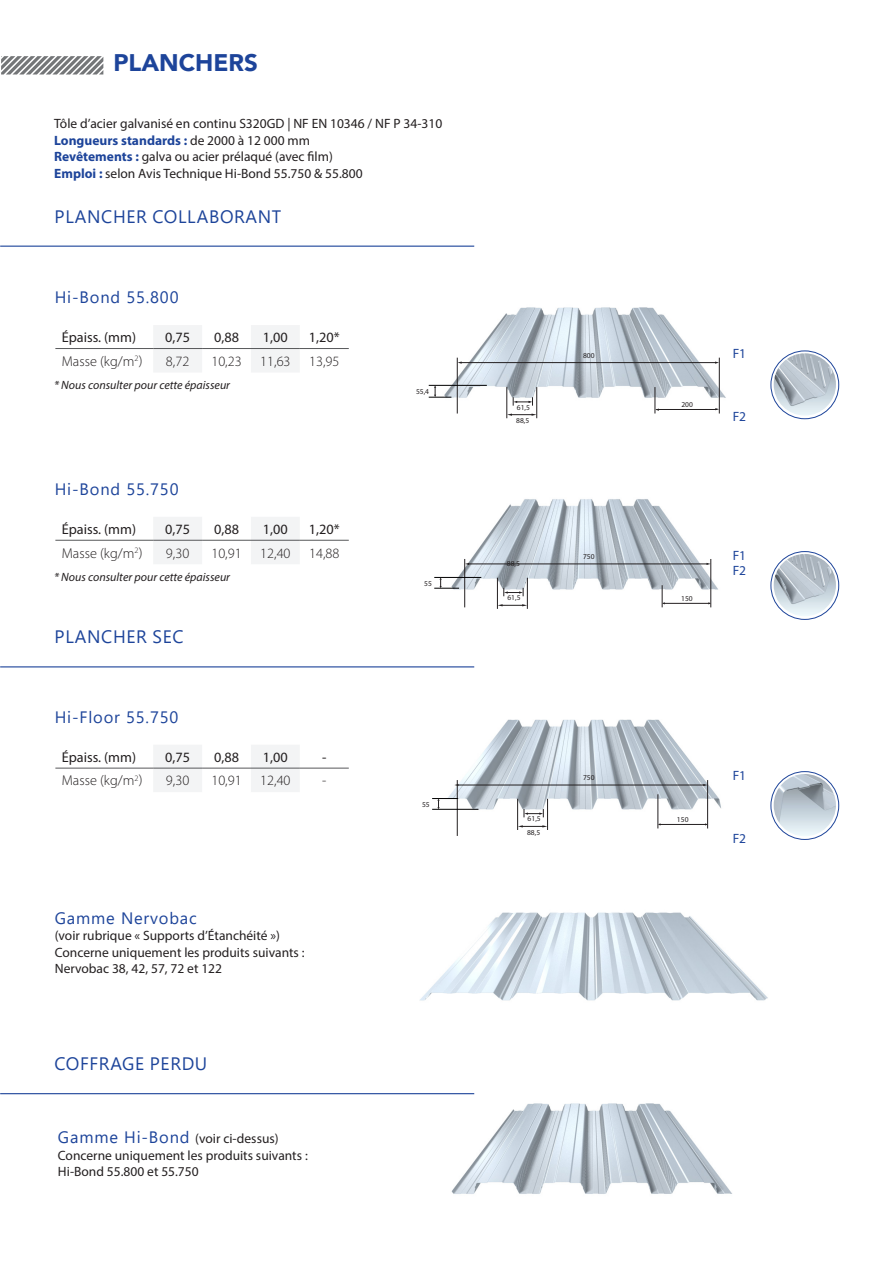
<style>
.page{position:relative;width:893px;height:1263px;background:#fff}
.page>*{position:absolute;margin:0;border:0;box-sizing:border-box;transform-origin:0 0}
.t1{font:900 24px "Avenir";color:#1d449a}
.t2{font:18px "Segoe UI";letter-spacing:.035em;color:#1d449a}
.t3{font:16.5px "Segoe UI";letter-spacing:.05em;color:#1d449a}
.t4{font:300 14.25px "Myriad Pro";color:#231f20}
.t5{font:14.25px "Myriad Pro";color:#231f20}
.t6{font:13.5px/16.5px "Myriad Pro";color:#231f20}
.t7{font:13.5px/15.8px "Myriad Pro";color:#1d449a}
.t8{font:italic 12px "Myriad Pro";color:#231f20}
.t9{font:7.5px/13px "Myriad Pro";color:#231f20}
.s1{font-weight:700;color:#1d449a}
.s2{font-family:"Segoe UI";font-size:16.5px;color:#1d449a}
</style>
<div class="page">
<img style="left:428px;top:307px;width:298px;height:103px">
<img style="left:774px;top:353px;width:62px;height:63px;border-radius:31px">
<div style="left:770px;top:350px;width:69px;height:69px;border:1px solid #1d449a;border-radius:50%"></div>
<hr style="left:719px;top:358px;width:1px;height:55px;background:#231f20">
<hr style="left:457px;top:358px;width:1px;height:55px;background:#231f20">
<hr style="left:461px;top:362px;width:255px;height:1px;background:#231f20">
<hr style="left:656px;top:409px;width:61px;height:1px;background:#231f20">
<svg style="left:153px;top:325px;width:147px;height:47px"></svg>
<hr style="left:55px;top:348px;width:98px;height:1px;background:#57585a">
<hr style="left:153px;top:348px;width:49px;height:1px;background:#57585a">
<hr style="left:202px;top:348px;width:49px;height:1px;background:#57585a">
<hr style="left:251px;top:348px;width:49px;height:1px;background:#57585a">
<hr style="left:300px;top:348px;width:49px;height:1px;background:#57585a">
<hr style="left:507px;top:387px;width:1px;height:31px;background:#231f20">
<hr style="left:536px;top:387px;width:1px;height:31px;background:#231f20">
<svg style="left:507px;top:414px;width:30px;height:2px"></svg>
<svg style="left:513px;top:397px;width:20px;height:9px"></svg>
<hr style="left:429px;top:385px;width:58px;height:1px;background:#000001">
<svg style="left:429px;top:385px;width:22px;height:13px"></svg>
<svg style="left:655px;top:387px;width:4px;height:26px"></svg>
<img style="left:434px;top:499px;width:284px;height:110px">
<img style="left:774px;top:554px;width:62px;height:62px;border-radius:31px">
<div style="left:770px;top:551px;width:69px;height:69px;border:1px solid #1d449a;border-radius:50%"></div>
<hr style="left:710px;top:559px;width:1px;height:48px;background:#231f20">
<hr style="left:464px;top:559px;width:1px;height:48px;background:#231f20">
<hr style="left:468px;top:564px;width:239px;height:1px;background:#231f20">
<hr style="left:663px;top:603px;width:47px;height:1px;background:#231f20">
<svg style="left:662px;top:585px;width:3px;height:22px"></svg>
<svg style="left:153px;top:517px;width:196px;height:47px"></svg>
<hr style="left:55px;top:540px;width:98px;height:1px;background:#57585a">
<hr style="left:153px;top:540px;width:49px;height:1px;background:#57585a">
<hr style="left:202px;top:540px;width:49px;height:1px;background:#57585a">
<hr style="left:251px;top:540px;width:49px;height:1px;background:#57585a">
<hr style="left:300px;top:540px;width:49px;height:1px;background:#57585a">
<hr style="left:434px;top:577px;width:47px;height:1px;background:#000001">
<svg style="left:434px;top:577px;width:25px;height:12px"></svg>
<hr style="left:497px;top:578px;width:1px;height:31px;background:#231f20">
<hr style="left:527px;top:578px;width:1px;height:31px;background:#231f20">
<svg style="left:498px;top:604px;width:29px;height:2px"></svg>
<svg style="left:503px;top:588px;width:21px;height:8px"></svg>
<img style="left:448px;top:719px;width:273px;height:113px">
<img style="left:774px;top:774px;width:62px;height:62px;border-radius:31px">
<div style="left:770px;top:771px;width:69px;height:69px;border:1px solid #1d449a;border-radius:50%"></div>
<hr style="left:658px;top:794px;width:1px;height:34px;background:#231f20">
<hr style="left:707px;top:780px;width:1px;height:48px;background:#231f20">
<hr style="left:457px;top:780px;width:1px;height:56px;background:#231f20">
<hr style="left:458px;top:785px;width:246px;height:1px;background:#231f20">
<hr style="left:659px;top:824px;width:47px;height:1px;background:#231f20">
<svg style="left:153px;top:745px;width:196px;height:47px"></svg>
<hr style="left:55px;top:768px;width:98px;height:1px;background:#57585a">
<hr style="left:153px;top:768px;width:49px;height:1px;background:#57585a">
<hr style="left:202px;top:768px;width:49px;height:1px;background:#57585a">
<hr style="left:251px;top:768px;width:49px;height:1px;background:#57585a">
<hr style="left:300px;top:768px;width:49px;height:1px;background:#57585a">
<hr style="left:432px;top:809px;width:46px;height:1px;background:#000001">
<svg style="left:432px;top:798px;width:26px;height:11px"></svg>
<hr style="left:517px;top:799px;width:1px;height:31px;background:#231f20">
<hr style="left:547px;top:799px;width:1px;height:31px;background:#231f20">
<svg style="left:518px;top:825px;width:29px;height:2px"></svg>
<svg style="left:524px;top:809px;width:20px;height:8px"></svg>
<img style="left:420px;top:912px;width:348px;height:89px">
<hr style="left:0;top:246px;width:474px;height:1px;background:#1d449a">
<hr style="left:0;top:666px;width:474px;height:1px;background:#1d449a">
<img style="left:404px;top:1093px;width:328px;height:101px">
<hr style="left:0;top:1093px;width:474px;height:1px;background:#1d449a">
<svg style="left:1px;top:56px;width:102px;height:18px"></svg>
<h1 class="t1" style="left:113px;top:42px;width:146px">PLANCHERS</h1>
<p class="t6" style="left:54px;top:115px;width:390px">Tôle d’acier galvanisé en continu S320GD | NF EN 10346 / NF P 34-310<br><span class="s1">Longueurs standards :</span> de 2000 à 12 000 mm<br><span class="s1">Revêtements :</span> galva ou acier prélaqué (avec film)<br><span class="s1">Emploi :</span> selon Avis Technique Hi-Bond 55.750 &amp; 55.800</p>
<h2 class="t2" style="left:55px;top:199px;width:228px">PLANCHER COLLABORANT</h2>
<p class="t3" style="left:55px;top:281px;width:125px">Hi-Bond 55.800</p>
<p class="t5" style="left:62px;top:329px;width:76px">Épaiss. (mm)</p>
<p class="t5" style="left:165px;top:329px;width:26px">0,75</p>
<p class="t5" style="left:214px;top:329px;width:26px">0,88</p>
<p class="t5" style="left:263px;top:329px;width:26px">1,00</p>
<p class="t5" style="left:309px;top:329px;width:32px">1,20*</p>
<p class="t4" style="left:62px;top:353px;width:82px">Masse (kg/m<sup>2</sup>)</p>
<p class="t4" style="left:166px;top:353px;width:25px">8,72</p>
<p class="t4" style="left:211px;top:353px;width:32px">10,23</p>
<p class="t4" style="left:260px;top:353px;width:32px">11,63</p>
<p class="t4" style="left:309px;top:353px;width:32px">13,95</p>
<p class="t8" style="left:54px;top:378px;width:177px">* Nous consulter pour cette épaisseur</p>
<p class="t3" style="left:55px;top:473px;width:125px">Hi-Bond 55.750</p>
<p class="t5" style="left:62px;top:520px;width:76px">Épaiss. (mm)</p>
<p class="t5" style="left:165px;top:520px;width:26px">0,75</p>
<p class="t5" style="left:214px;top:520px;width:26px">0,88</p>
<p class="t5" style="left:263px;top:520px;width:26px">1,00</p>
<p class="t5" style="left:309px;top:520px;width:32px">1,20*</p>
<p class="t4" style="left:62px;top:544px;width:82px">Masse (kg/m<sup>2</sup>)</p>
<p class="t4" style="left:166px;top:544px;width:25px">9,30</p>
<p class="t4" style="left:211px;top:544px;width:32px">10,91</p>
<p class="t4" style="left:260px;top:544px;width:32px">12,40</p>
<p class="t4" style="left:309px;top:544px;width:32px">14,88</p>
<p class="t8" style="left:54px;top:570px;width:177px">* Nous consulter pour cette épaisseur</p>
<h2 class="t2" style="left:55px;top:620px;width:130px">PLANCHER SEC</h2>
<p class="t3" style="left:55px;top:701px;width:125px">Hi-Floor 55.750</p>
<p class="t5" style="left:62px;top:748px;width:76px">Épaiss. (mm)</p>
<p class="t5" style="left:165px;top:748px;width:26px">0,75</p>
<p class="t5" style="left:214px;top:748px;width:26px">0,88</p>
<p class="t5" style="left:263px;top:748px;width:26px">1,00</p>
<p class="t5" style="left:322px;top:748px;width:6px">-</p>
<p class="t4" style="left:62px;top:772px;width:82px">Masse (kg/m<sup>2</sup>)</p>
<p class="t4" style="left:166px;top:772px;width:25px">9,30</p>
<p class="t4" style="left:211px;top:772px;width:32px">10,91</p>
<p class="t4" style="left:260px;top:772px;width:32px">12,40</p>
<p class="t4" style="left:322px;top:772px;width:6px">-</p>
<p class="t3" style="left:55px;top:902px;width:144px">Gamme Nervobac</p>
<p class="t6" style="left:55px;top:927px;width:251px">(voir rubrique « Supports d’Étanchéité »)<br>Concerne uniquement les produits suivants :<br>Nervobac 38, 42, 57, 72 et 122</p>
<h2 class="t2" style="left:55px;top:1047px;width:154px">COFFRAGE PERDU</h2>
<p class="t6" style="left:58px;top:1130px;width:251px"><span class="s2">Gamme Hi-Bond</span> (voir ci-dessus)<br>Concerne uniquement les produits suivants :<br>Hi-Bond 55.800 et 55.750</p>
<p class="t9" style="left:416px;top:385px;width:15px">55,4</p>
<p class="t9" style="left:424px;top:577px;width:9px">55</p>
<p class="t9" style="left:422px;top:798px;width:9px">55</p>
<p class="t9" style="left:516px;top:401px;width:15px">61,5<br>88,5</p>
<p class="t9" style="left:507px;top:557px;width:15px">88,5</p>
<p class="t9" style="left:507px;top:591px;width:15px">61,5</p>
<p class="t9" style="left:583px;top:348px;width:13px">800</p>
<p class="t7" style="left:733px;top:346px;width:15px">F1</p>
<p class="t9" style="left:681px;top:398px;width:13px">200</p>
<p class="t7" style="left:733px;top:409px;width:15px">F2</p>
<p class="t9" style="left:583px;top:550px;width:13px">750</p>
<p class="t7" style="left:733px;top:547px;width:15px">F1<br>F2</p>
<p class="t9" style="left:681px;top:592px;width:13px">150</p>
<p class="t9" style="left:527px;top:812px;width:15px">61,5<br>88,5</p>
<p class="t9" style="left:583px;top:771px;width:13px">750</p>
<p class="t7" style="left:733px;top:767px;width:15px">F1</p>
<p class="t9" style="left:677px;top:813px;width:13px">150</p>
<p class="t7" style="left:733px;top:830px;width:15px">F2</p>
</div>
